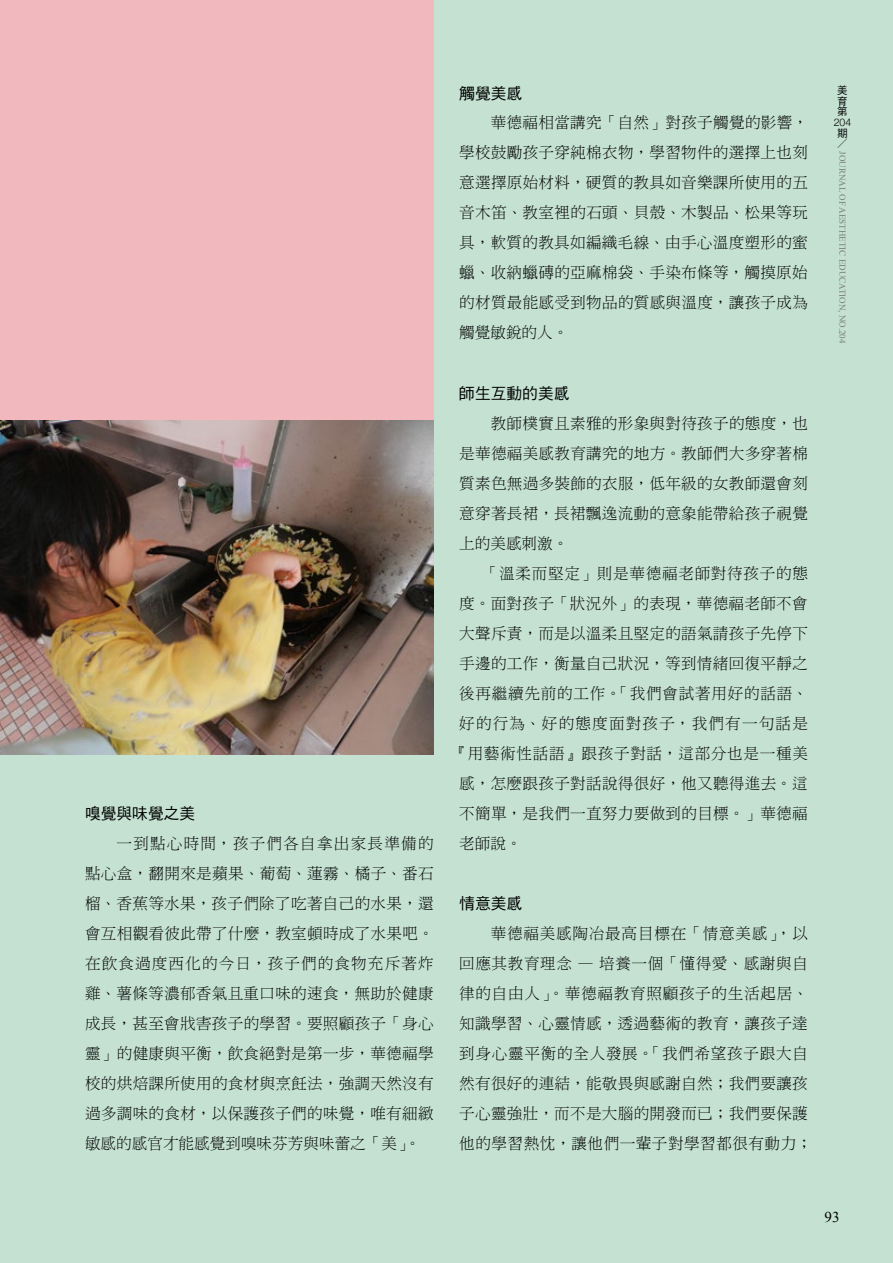
<style>
.page{position:relative;width:893px;height:1263px;background:#c4e1d2}
.page>*{position:absolute;margin:0;border:0;box-sizing:border-box;transform-origin:0 0}
.t1{font:15.75px "DF Hei Std W5";color:#000}
.t2{font:15.6px/30px "DF Ming Std W3";letter-spacing:.02em;color:#000;text-align:justify}
.t3{font:15.6px "DF Ming Std W3";letter-spacing:.045em;color:#000}
.t4{font:15.6px "DF Ming Std W3";letter-spacing:.075em;color:#000}
.t5{font:15px "Times New Roman";color:#000}
.t6{font:10.5px/10.5px "DF Hei Std W5";color:#000;text-align:justify}
.t7{font:300 10.5px "Helvetica Neue";color:#000}
.t8{font:10.5px "DF Ming Std W3";color:#000}
.t9{font:9px "Times New Roman";color:#7b7d7c}
</style>
<div class="page">
<div style="left:0;top:0;width:434px;height:755px;background:#f1b9bd"></div>
<img style="left:0;top:421px;width:434px;height:334px">
<p class="t1" style="left:85px;top:804px;width:112px">嗅覺與味覺之美</p>
<p class="t2" style="left:85px;top:828px;width:350px;text-indent:31px">一到點心時間，孩子們各自拿出家長準備的點心盒，翻開來是蘋果、葡萄、蓮霧、橘子、番石榴、香蕉等水果，孩子們除了吃著自己的水果，還會互相觀看彼此帶了什麼，教室頓時成了水果吧。在飲食過度西化的今日，孩子們的食物充斥著炸雞、薯條等濃郁香氣且重口味的速食，無助於健康成長，甚至會戕害孩子的學習。要照顧孩子「身心靈」的健康與平衡，飲食絕對是第一步，華德福學校的烘焙課所使用的食材與烹飪法，強調天然沒有過多調味的食材，以保護孩子們的味覺，唯有細緻敏感的感官才能感覺到嗅味芬芳與味蕾之「美」。</p>
<p class="t1" style="left:459px;top:84px;width:64px">觸覺美感</p>
<p class="t2" style="left:459px;top:108px;width:350px;text-indent:31px">華德福相當講究「自然」對孩子觸覺的影響，學校鼓勵孩子穿純棉衣物，學習物件的選擇上也刻意選擇原始材料，硬質的教具如音樂課所使用的五音木笛、教室裡的石頭、貝殼、木製品、松果等玩具，軟質的教具如編織毛線、由手心溫度塑形的蜜蠟、收納蠟磚的亞麻棉袋、手染布條等，觸摸原始的材質最能感受到物品的質感與溫度，讓孩子成為觸覺敏銳的人。</p>
<p class="t1" style="left:459px;top:384px;width:112px">師生互動的美感</p>
<p class="t2" style="left:459px;top:408px;width:350px;text-indent:31px">教師樸實且素雅的形象與對待孩子的態度，也是華德福美感教育講究的地方。教師們大多穿著棉質素色無過多裝飾的衣服，低年級的女教師還會刻意穿著長裙，長裙飄逸流動的意象能帶給孩子視覺上的美感刺激。</p>
<p class="t3" style="left:483px;top:564px;width:327px">「溫柔而堅定」則是華德福老師對待孩子的態</p>
<p class="t2" style="left:459px;top:588px;width:350px">度。面對孩子「狀況外」的表現，華德福老師不會</p>
<p class="t2" style="left:459px;top:618px;width:350px">大聲斥責，而是以溫柔且堅定的語氣請孩子先停下</p>
<p class="t2" style="left:459px;top:648px;width:350px">手邊的工作，衡量自己狀況，等到情緒回復平靜之</p>
<p class="t3" style="left:459px;top:684px;width:350px">後再繼續先前的工作。「我們會試著用好的話語、</p>
<p class="t4" style="left:459px;top:714px;width:350px">好的行為、好的態度面對孩子，我們有一句話是</p>
<p class="t3" style="left:451px;top:744px;width:358px">『用藝術性話語』跟孩子對話，這部分也是一種美</p>
<p class="t2" style="left:459px;top:768px;width:350px">感，怎麼跟孩子對話說得很好，他又聽得進去。這</p>
<p class="t2" style="left:459px;top:798px;width:350px">不簡單，是我們一直努力要做到的目標。」華德福</p>
<p class="t2" style="left:459px;top:828px;width:64px">老師說。</p>
<p class="t1" style="left:459px;top:894px;width:64px">情意美感</p>
<p class="t2" style="left:459px;top:918px;width:354px;text-align:left;text-indent:31px">華德福美感陶冶最高目標在「情意美感」，以回應其教育理念 — 培養一個「懂得愛、感謝與自律的自由人」。華德福教育照顧孩子的生活起居、知識學習、心靈情感，透過藝術的教育，讓孩子達到身心靈平衡的全人發展。「我們希望孩子跟大自然有很好的連結，能敬畏與感謝自然；我們要讓孩子心靈強壯，而不是大腦的開發而已；我們要保護他的學習熱忱，讓他們一輩子對學習都很有動力；</p>
<p class="t6" style="left:837px;top:85px;width:12px">美育第</p>
<p class="t7" style="left:834px;top:113px;width:19px">204</p>
<p class="t6" style="left:837px;top:127px;width:11px">期</p>
<p class="t8" style="left:837px;top:138px;width:11px">／</p>
<p class="t9" style="left:849px;top:151px;width:194px;rotate:90deg">JOURNAL OF AESTHETIC EDUCATION, NO.204</p>
<p class="t5" style="left:825px;top:1207px;width:16px">93</p>
</div>
